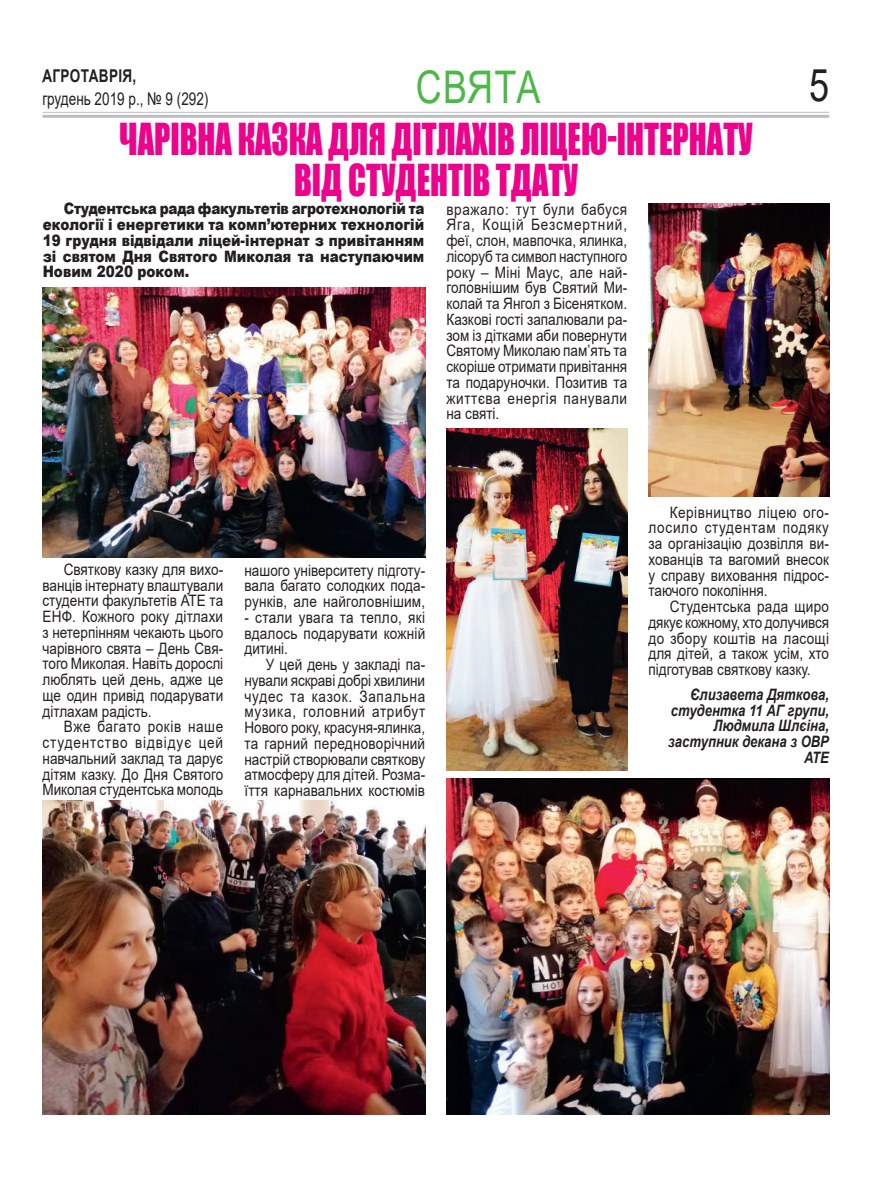
<style>
.page{position:relative;width:893px;height:1178px;background:#fff}
.page>*{position:absolute;margin:0;border:0;box-sizing:border-box;transform-origin:0 0}
.t1{font:45px "Arial";letter-spacing:.02em;color:#4cb848;scale:.8 1}
.t2{font:45px "Arial";color:#231f20;scale:.8 1}
.t3{font:40.5px/40.5px "Impact";color:#ed028c;text-align:center;scale:.8 1}
.t4{font:18px "Arial";color:#231f20;scale:.8 1}
.t5{font:700 18px "Arial";color:#231f20;scale:.8 1}
.t6{font:17.7px "Arial";color:#231f20;scale:.77 1}
.t7{font:700 17.7px "Arial";letter-spacing:.02em;color:#231f20;scale:.77 1}
.t8{font:15.75px/15.8px "Arial";letter-spacing:.005em;color:#231f20;text-align:justify;scale:.86 1}
.t9{font:900 15.75px/15.8px "Arial";color:#231f20;text-align:justify;scale:.86 1}
.t10{font:italic 700 15.75px/15.8px "Arial";color:#231f20;text-align:right;scale:.83 1}
</style>
<div class="page">
<hr style="left:43px;top:112px;width:786px;height:1px;background:#bcbdc0">
<hr style="left:43px;top:115px;width:786px;height:3px;background:#bcbdc0">
<img style="left:43px;top:287px;width:382px;height:271px">
<img style="left:446px;top:428px;width:181px;height:343px">
<img style="left:446px;top:779px;width:383px;height:335px">
<img style="left:648px;top:203px;width:181px;height:293px">
<img style="left:43px;top:800px;width:382px;height:314px">
<h1 class="t1" style="left:416px;top:56px;width:157px">СВЯТА</h1>
<h1 class="t2" style="left:809px;top:54px;width:27px">5</h1>
<p class="t7" style="left:42px;top:64px;width:123px">АГРОТАВРІЯ,</p>
<p class="t6" style="left:42px;top:86px;width:217px">грудень 2019 р., № 9 (292)</p>
<h2 class="t3" style="left:119px;top:118px;width:793px">ЧАРІВНА КАЗКА ДЛЯ ДІТЛАХІВ ЛІЦЕЮ-ІНТЕРНАТУ<br>ВІД СТУДЕНТІВ ТДАТУ</h2>
<p class="t9" style="left:43px;top:200px;width:445px;text-indent:21px">Студентська рада факультетів агротехнологій та екології і енергетики та комп’ютерних технологій 19 грудня відвідали ліцей-інтернат з привітанням зі святом Дня Святого Миколая та наступаючим Новим 2020 роком.</p>
<p class="t5" style="left:43px;top:64px;width:121px">АГРОТАВРІЯ,</p>
<p class="t4" style="left:43px;top:86px;width:217px">квітень 2017 р., № 3 (277)</p>
<p class="t8" style="left:446px;top:201px;width:212px">вражало: тут були бабуся Яга, Кощій Безсмертний, феї, слон, мавпочка, ялинка, лісоруб та символ наступного року – Міні Маус, але най&shy;головнішим був Святий Ми&shy;колай та Янгол з Бісенятком.<br>Казкові гості запалювали ра&shy;зом із дітками аби повернути Святому Миколаю пам’ять та скоріше отримати привітання та подаруночки. Позитив та життєва енергія панували на святі.</p>
<p class="t8" style="left:43px;top:561px;width:212px;text-indent:21px">Святкову казку для вихо&shy;ванців інтернату влаштували студенти факультетів АТЕ та ЕНФ. Кожного року дітлахи з нетерпінням чекають цього чарівного свята – День Свя&shy;того Миколая. Навіть дорослі люблять цей день, адже це ще один привід подарувати дітлахам радість.</p>
<p class="t8" style="left:43px;top:719px;width:212px;text-indent:21px">Вже багато років наше студентство відвідує цей навчальний заклад та дарує дітям казку. До Дня Святого Миколая студентська молодь</p>
<p class="t8" style="left:244px;top:562px;width:212px">нашого університету підготу&shy;вала багато солодких пода&shy;рунків, але найголовнішим,</p>
<p class="t8" style="left:244px;top:609px;width:212px">- стали увага та тепло, які вдалось подарувати кожній дитині.</p>
<p class="t8" style="left:244px;top:657px;width:212px;text-indent:21px">У цей день у закладі па&shy;нували яскраві добрі хвилини чудес та казок. Запальна музика, головний атрибут Нового року, красуня-ялинка, та гарний передноворічний настрій створювали святкову атмосферу для дітей. Розма&shy;їття карнавальних костюмів</p>
<p class="t8" style="left:648px;top:504px;width:211px;text-indent:21px">Керівництво ліцею ого&shy;лосило студентам подяку за організацію дозвілля ви&shy;хованців та вагомий внесок у справу виховання підрос&shy;таючого покоління.</p>
<p class="t8" style="left:648px;top:598px;width:211px;text-indent:21px">Студентська рада щиро дякує кожному, хто долучився до збору коштів на ласощі для дітей, а також усім, хто підготував святкову казку.</p>
<p class="t10" style="left:668px;top:687px;width:195px">Єлизавета Дяткова, студентка 11 АГ групи,<br>Людмила Шлєіна, заступник декана з ОВР<br>АТЕ</p>
</div>
